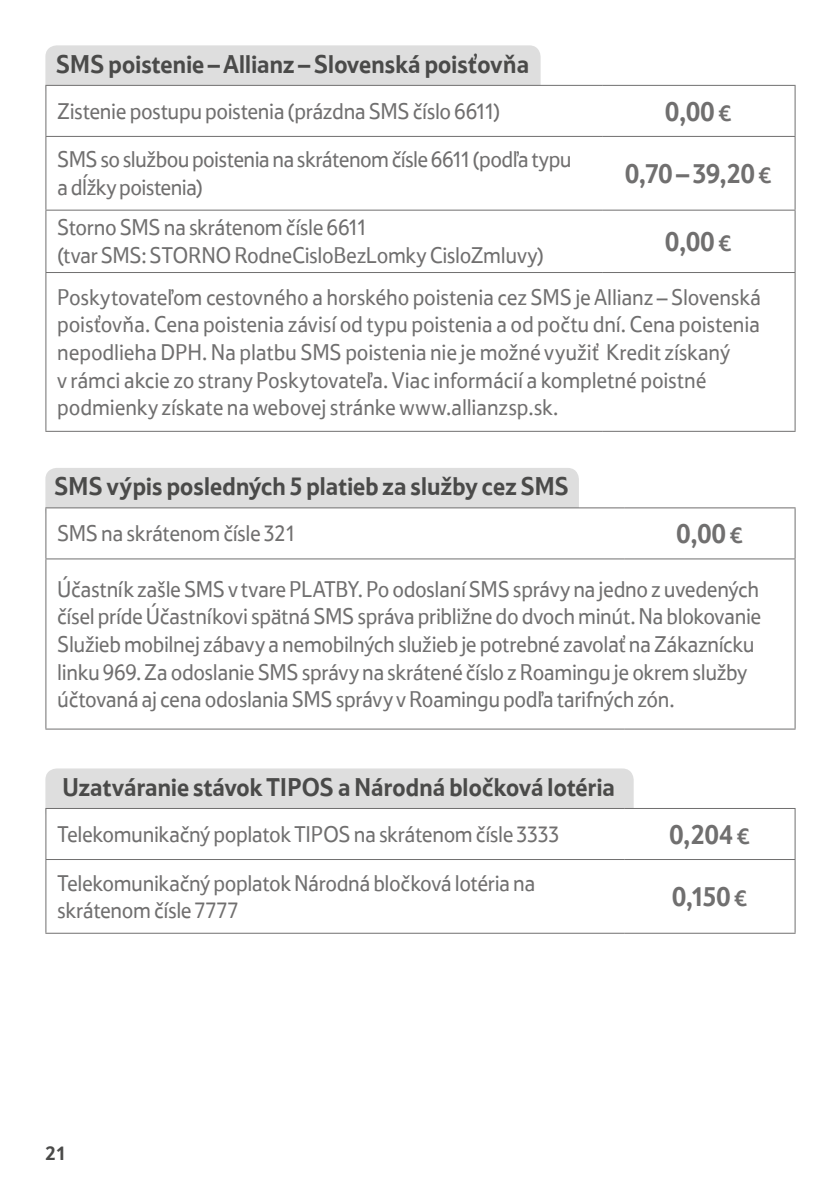
<style>
.page{position:relative;width:840px;height:1191px;background:#fff}
.page>*{position:absolute;margin:0;border:0;box-sizing:border-box;transform-origin:0 0}
.t1{font:700 28px "Tesco OT";letter-spacing:-.01em;color:#706f6f;scale:.94 1}
.t2{font:700 26px "Tesco OT";letter-spacing:-.02em;color:#4a4a49;scale:.94 1}
.t3{font:23px/27.6px "Tesco OT";letter-spacing:-.02em;color:#706f6f;scale:.94 1}
.t4{font:700 20px "Tesco OT";color:#4a4a49}
.s1{font-size:23px}
</style>
<div class="page">
<div style="left:45px;top:468px;width:533px;height:53px;background:#dedede;border-radius:11px"></div>
<div style="left:45px;top:768px;width:588px;height:55px;background:#dedede;border-radius:11px"></div>
<svg style="left:46px;top:508px;width:748px;height:220px"></svg>
<hr style="left:45px;top:507px;width:579px;height:1px;background:#706f6f">
<hr style="left:45px;top:508px;width:1px;height:50px;background:#706f6f">
<hr style="left:624px;top:507px;width:171px;height:1px;background:#706f6f">
<hr style="left:794px;top:508px;width:1px;height:50px;background:#706f6f">
<hr style="left:45px;top:558px;width:579px;height:1px;background:#706f6f">
<hr style="left:45px;top:559px;width:1px;height:169px;background:#706f6f">
<hr style="left:624px;top:558px;width:171px;height:1px;background:#706f6f">
<hr style="left:45px;top:728px;width:579px;height:1px;background:#706f6f">
<hr style="left:624px;top:728px;width:171px;height:1px;background:#706f6f">
<hr style="left:794px;top:559px;width:1px;height:169px;background:#706f6f">
<svg style="left:46px;top:809px;width:587px;height:123px"></svg>
<hr style="left:45px;top:808px;width:579px;height:1px;background:#706f6f">
<hr style="left:45px;top:809px;width:1px;height:50px;background:#706f6f">
<hr style="left:624px;top:808px;width:171px;height:1px;background:#706f6f">
<hr style="left:794px;top:809px;width:1px;height:50px;background:#706f6f">
<hr style="left:45px;top:859px;width:579px;height:1px;background:#706f6f">
<hr style="left:45px;top:860px;width:1px;height:72px;background:#706f6f">
<hr style="left:624px;top:859px;width:171px;height:1px;background:#706f6f">
<hr style="left:794px;top:860px;width:1px;height:72px;background:#706f6f">
<hr style="left:45px;top:932px;width:579px;height:1px;background:#706f6f">
<hr style="left:624px;top:932px;width:171px;height:1px;background:#706f6f">
<div style="left:45px;top:45px;width:495px;height:54px;background:#dedede;border-radius:11px"></div>
<svg style="left:46px;top:86px;width:748px;height:345px"></svg>
<hr style="left:45px;top:85px;width:556px;height:1px;background:#706f6f">
<hr style="left:45px;top:86px;width:1px;height:50px;background:#706f6f">
<hr style="left:601px;top:85px;width:194px;height:1px;background:#706f6f">
<hr style="left:794px;top:86px;width:1px;height:50px;background:#706f6f">
<hr style="left:45px;top:136px;width:556px;height:1px;background:#706f6f">
<hr style="left:45px;top:137px;width:1px;height:73px;background:#706f6f">
<hr style="left:601px;top:136px;width:194px;height:1px;background:#706f6f">
<hr style="left:794px;top:137px;width:1px;height:73px;background:#706f6f">
<hr style="left:45px;top:210px;width:556px;height:1px;background:#706f6f">
<hr style="left:45px;top:211px;width:1px;height:61px;background:#706f6f">
<hr style="left:601px;top:210px;width:194px;height:1px;background:#706f6f">
<hr style="left:794px;top:211px;width:1px;height:61px;background:#706f6f">
<hr style="left:45px;top:272px;width:556px;height:1px;background:#706f6f">
<hr style="left:45px;top:273px;width:1px;height:158px;background:#706f6f">
<hr style="left:601px;top:272px;width:194px;height:1px;background:#706f6f">
<hr style="left:794px;top:273px;width:1px;height:158px;background:#706f6f">
<hr style="left:45px;top:431px;width:556px;height:1px;background:#706f6f">
<hr style="left:601px;top:431px;width:194px;height:1px;background:#706f6f">
<p class="t2" style="left:56px;top:47px;width:505px">SMS poistenie – Allianz – Slovenská poisťovňa</p>
<p class="t3" style="left:57px;top:97px;width:472px">Zistenie postupu poistenia (prázdna SMS číslo 6611)</p>
<p class="t1" style="left:665px;top:93px;width:72px">0,00 <span class="s1">€</span></p>
<p class="t3" style="left:57px;top:145px;width:548px">SMS so službou poistenia na skrátenom čísle 6611 (podľa typu a dĺžky poistenia)</p>
<p class="t1" style="left:624px;top:155px;width:158px">0,70 – 39,20 <span class="s1">€</span></p>
<p class="t3" style="left:57px;top:213px;width:519px">Storno SMS na skrátenom čísle 6611<br>(tvar SMS: STORNO RodneCisloBezLomky CisloZmluvy)</p>
<p class="t1" style="left:665px;top:223px;width:72px">0,00 <span class="s1">€</span></p>
<p class="t3" style="left:57px;top:282px;width:749px">Poskytovateľom cestovného a horského poistenia cez SMS je Allianz – Slovenská poisťovňa. Cena poistenia závisí od typu poistenia a od počtu dní. Cena poistenia nepodlieha DPH. Na platbu SMS poistenia nie je možné využiť Kredit získaný<br>v rámci akcie zo strany Poskytovateľa. Viac informácií a kompletné poistné podmienky získate na webovej stránke www.allianzsp.sk.</p>
<p class="t2" style="left:54px;top:469px;width:549px">SMS výpis posledných 5 platieb za služby cez SMS</p>
<p class="t3" style="left:57px;top:519px;width:254px">SMS na skrátenom čísle 321</p>
<p class="t1" style="left:676px;top:515px;width:72px">0,00 <span class="s1">€</span></p>
<p class="t3" style="left:57px;top:574px;width:750px">Účastník zašle SMS v tvare PLATBY. Po odoslaní SMS správy na jedno z uvedených čísel príde Účastníkovi spätná SMS správa približne do dvoch minút. Na blokovanie Služieb mobilnej zábavy a nemobilných služieb je potrebné zavolať na Zákaznícku linku 969. Za odoslanie SMS správy na skrátené číslo z Roamingu je okrem služby účtovaná aj cena odoslania SMS správy v Roamingu podľa tarifných zón.</p>
<p class="t2" style="left:62px;top:770px;width:589px">Uzatváranie stávok TIPOS a Národná bločková lotéria</p>
<p class="t3" style="left:57px;top:820px;width:536px">Telekomunikačný poplatok TIPOS na skrátenom čísle 3333</p>
<p class="t1" style="left:669px;top:816px;width:87px">0,204 <span class="s1">€</span></p>
<p class="t3" style="left:57px;top:868px;width:510px">Telekomunikačný poplatok Národná bločková lotéria na skrátenom čísle 7777</p>
<p class="t1" style="left:671px;top:878px;width:82px">0,150 <span class="s1">€</span></p>
<p class="t4" style="left:45px;top:1139px;width:21px">21</p>
</div>
